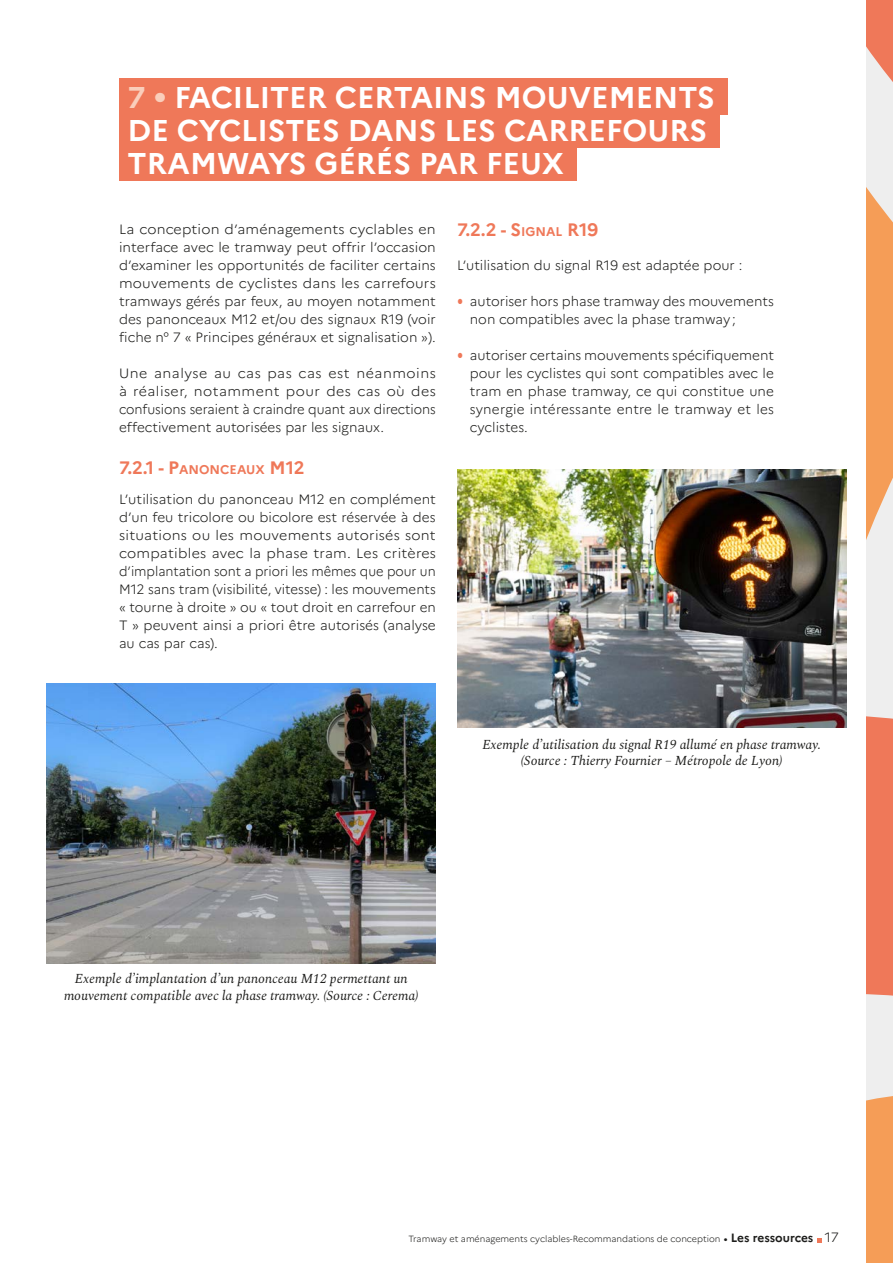
<style>
.page{position:relative;width:893px;height:1263px;background:#fff}
.page>*{position:absolute;margin:0;border:0;box-sizing:border-box;transform-origin:0 0}
.TITRE_01_lig2{font:700 30px "Marianne";color:#fff}
.t1{font:700 18px "Marianne";color:#ef7859}
.TEXTE{font:300 13.5px/18px "Marianne";color:#1d1d1b;text-align:justify}
.TEXTE-2{font:300 13.5px/18px "Marianne";color:#1d1d1b;text-align:justify;scale:1.05 1}
.legende{font:italic 13.5px/16.2px "Spectral";color:#1d1d1b;text-align:center}
.t2{font:300 9px "Marianne";color:#1d1d1b}
.s1{color:#facebb}
.s2{font-size:12.6px}
.s3{font-family:"Arial Narrow";font-weight:400;font-size:21px;color:#ef7859}
.s4{font-weight:700}
.s5{font-weight:700;font-size:12px}
.s6{font-size:13.5px}
</style>
<div class="page">
<div style="left:866px;top:0;width:27px;height:1263px;background:#eee"></div>
<svg style="left:866px;top:716px;width:27px;height:547px"></svg>
<svg style="left:866px;top:0;width:27px;height:540px"></svg>
<svg style="left:817px;top:1238px;width:4px;height:4px"></svg>
<div style="left:119px;top:79px;width:608px;height:36px;background:#ef7859"></div>
<div style="left:119px;top:112px;width:601px;height:36px;background:#ef7859"></div>
<div style="left:119px;top:145px;width:458px;height:36px;background:#ef7859"></div>
<img style="left:47px;top:683px;width:389px;height:280px">
<img style="left:457px;top:469px;width:389px;height:258px">
<p class="TITRE_01_lig2" style="left:128px;top:74px;width:589px"><span class="s1">7 •</span> FACILITER CERTAINS MOUVEMENTS</p>
<p class="TITRE_01_lig2" style="left:128px;top:107px;width:581px">DE CYCLISTES DANS LES CARREFOURS</p>
<p class="TITRE_01_lig2" style="left:128px;top:140px;width:438px">TRAMWAYS GÉRÉS PAR FEUX</p>
<p class="TEXTE-2" style="left:119px;top:220px;width:303px">La conception d’aménagements cyclables en interface avec le tramway peut offrir l’occasion d’examiner les opportunités de faciliter certains mouvements de cyclistes dans les carrefours tramways gérés par feux, au moyen notamment des panonceaux M12 et/ou des signaux R19 (voir fiche n° 7 « Principes généraux et signalisation »).</p>
<p class="TEXTE-2" style="left:119px;top:364px;width:303px">Une analyse au cas pas cas est néanmoins à réaliser, notamment pour des cas où des confusions seraient à craindre quant aux directions effectivement autorisées par les signaux.</p>
<p class="t1" style="left:119px;top:457px;width:187px">7.2.1 - P<span class="s2">ANONCEAUX</span> M12</p>
<p class="TEXTE" style="left:119px;top:490px;width:318px">L’utilisation du panonceau M12 en complément d’un feu tricolore ou bicolore est réservée à des situations ou les mouvements autorisés sont compatibles avec la phase tram. Les critères d’implantation sont a priori les mêmes que pour un M12 sans tram (visibilité, vitesse) : les mouvements « tourne à droite » ou « tout droit en carrefour en T » peuvent ainsi a priori être autorisés (analyse au cas par cas).</p>
<p class="t1" style="left:457px;top:218px;width:143px">7.2.2 - S<span class="s2">IGNAL</span> R19</p>
<p class="TEXTE" style="left:457px;top:256px;width:287px">L’utilisation du signal R19 est adaptée pour :</p>
<p class="TEXTE" style="left:470px;top:292px;width:305px;text-indent:-13px"><span class="s3">•</span> autoriser hors phase tramway des mouvements non compatibles avec la phase tramway;</p>
<p class="TEXTE" style="left:470px;top:346px;width:306px;text-indent:-13px"><span class="s3">•</span> autoriser certains mouvements spécifiquement pour les cyclistes qui sont compatibles avec le tram en phase tramway, ce qui constitue une synergie intéressante entre le tramway et les cyclistes.</p>
<p class="legende" style="left:482px;top:735px;width:340px">Exemple d’utilisation du signal R19 allumé en phase tramway.</p>
<p class="legende" style="left:521px;top:752px;width:263px">(Source : Thierry Fournier – Métropole de Lyon)</p>
<p class="legende" style="left:64px;top:970px;width:356px">Exemple d’implantation d’un panonceau M12 permettant un mouvement compatible avec la phase tramway. (Source : Cerema)</p>
<p class="t2" style="left:408px;top:1233px;width:432px">Tramway et aménagements cyclables-Recommandations de conception <span class="s4">•</span> <span class="s5">Les ressources</span> <span class="s6">17</span></p>
</div>
